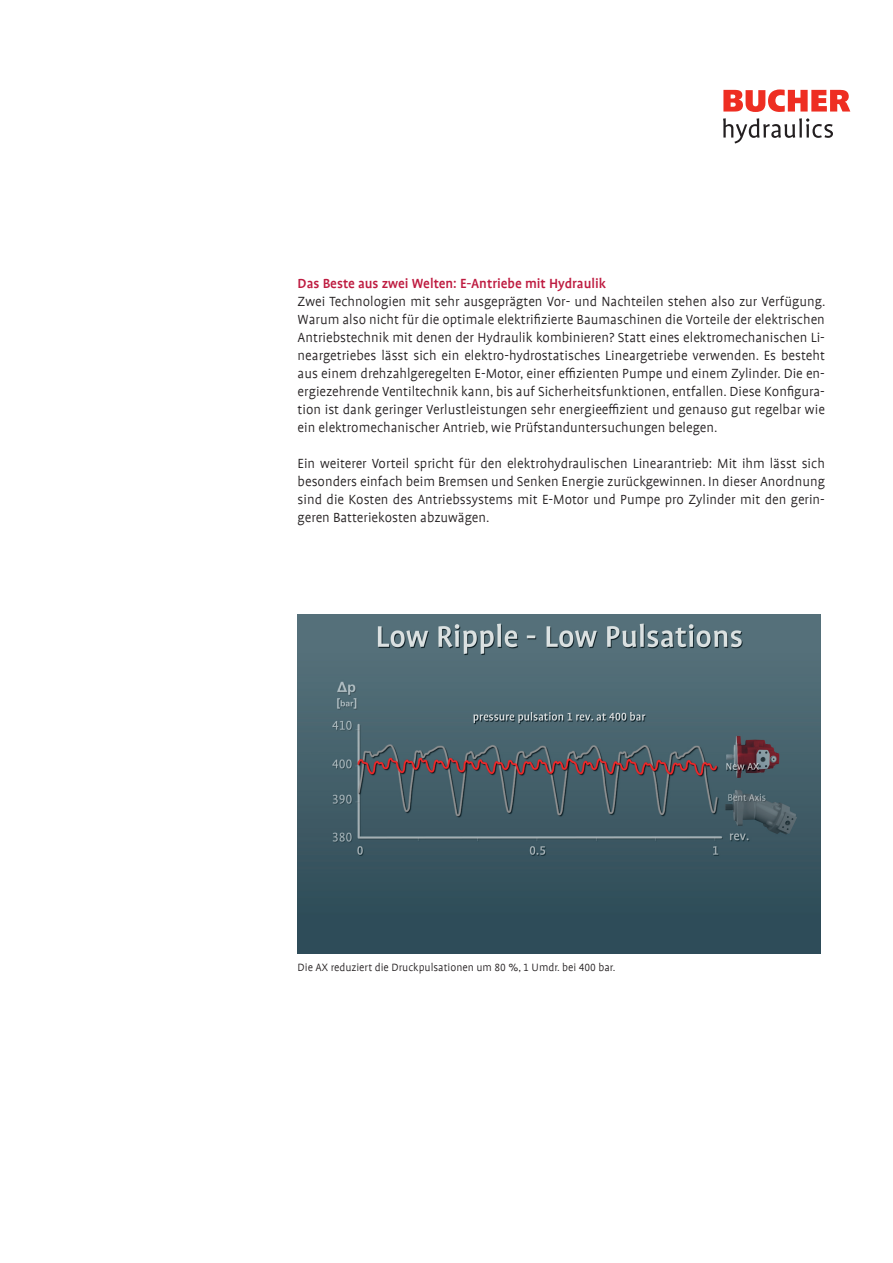
<style>
.page{position:relative;width:893px;height:1263px;background:#fff}
.page>*{position:absolute;margin:0;border:0;box-sizing:border-box;transform-origin:0 0}
.t1{font:300 15px/18px "Profile Offc Pro";color:#231f20;text-align:justify}
.t2{font:500 15px "Profile Offc Pro";color:#be1b40}
.t3{font:300 12px "Profile Offc Pro";color:#231f20}
</style>
<div class="page">
<svg style="left:723px;top:89px;width:127px;height:23px"></svg>
<svg style="left:723px;top:118px;width:110px;height:25px"></svg>
<img style="left:298px;top:614px;width:523px;height:340px">
<p class="t2" style="left:298px;top:275px;width:310px">Das Beste aus zwei Welten: E-Antriebe mit Hydraulik</p>
<p class="t1" style="left:298px;top:293px;width:529px">Zwei Technologien mit sehr ausgeprägten Vor- und Nachteilen stehen also zur Verfügung.<br>Warum also nicht für die optimale elektrifizierte Baumaschinen die Vorteile der elektrischen Antriebstechnik mit denen der Hydraulik kombinieren? Statt eines elektromechanischen Li&shy;neargetriebes lässt sich ein elektro-hydrostatisches Lineargetriebe verwenden. Es besteht aus einem drehzahlgeregelten E-Motor, einer effizienten Pumpe und einem Zylinder. Die en&shy;ergiezehrende Ventiltechnik kann, bis auf Sicherheitsfunktionen, entfallen. Diese Konfigura&shy;tion ist dank geringer Verlustleistungen sehr energieeffizient und genauso gut regelbar wie ein elektromechanischer Antrieb, wie Prüfstanduntersuchungen belegen.</p>
<p class="t1" style="left:298px;top:455px;width:529px">Ein weiterer Vorteil spricht für den elektrohydraulischen Linearantrieb: Mit ihm lässt sich besonders einfach beim Bremsen und Senken Energie zurückgewinnen. In dieser Anordnung sind die Kosten des Antriebssystems mit E-Motor und Pumpe pro Zylinder mit den gerin&shy;geren Batteriekosten abzuwägen.</p>
<p class="t3" style="left:298px;top:961px;width:319px">Die AX reduziert die Druckpulsationen um 80 %, 1 Umdr. bei 400 bar.</p>
</div>
